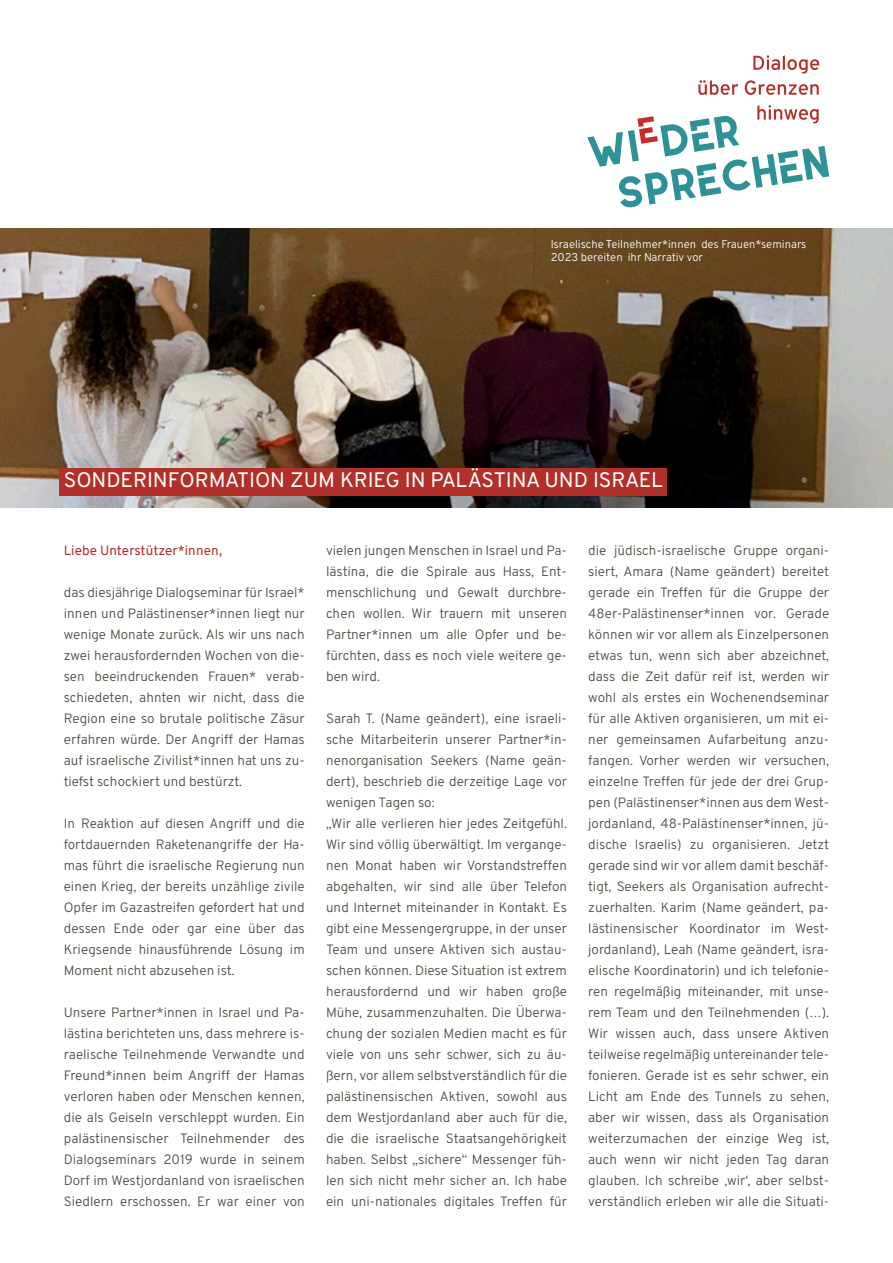
<style>
.page{position:relative;width:893px;height:1263px;background:#fff}
.page>*{position:absolute;margin:0;border:0;box-sizing:border-box;transform-origin:0 0}
.t1{font:21px "Overpass";letter-spacing:-.005em;color:#fff}
.t2{font:300 13.5px/21px "Overpass";color:#4e4a40;text-align:justify}
.t3{font:13.5px "Overpass";color:#b23029}
.t4{font:300 11.25px/13.5px "Overpass";color:#fff}
</style>
<div class="page">
<img style="left:0;top:229px;width:893px;height:278px">
<div style="left:60px;top:468px;width:607px;height:27px;background:#b23029"></div>
<svg style="left:753px;top:55px;width:66px;height:19px"></svg>
<svg style="left:698px;top:80px;width:40px;height:15px"></svg>
<svg style="left:745px;top:80px;width:74px;height:15px"></svg>
<svg style="left:587px;top:105px;width:242px;height:103px"></svg>
<p class="t4" style="left:551px;top:238px;width:257px">Israelische Teilnehmer*innen des Frauen*seminars<br>2023 bereiten ihr Narrativ vor</p>
<h1 class="t1" style="left:64px;top:469px;width:601px">SONDERINFORMATION ZUM KRIEG IN PALÄSTINA UND ISRAEL</h1>
<p class="t3" style="left:64px;top:543px;width:160px">Liebe Unterstützer*innen,</p>
<p class="t2" style="left:64px;top:583px;width:242px">das diesjährige Dialogseminar für Israel* innen und Palästinenser*innen liegt nur wenige Monate zurück. Als wir uns nach zwei herausfordernden Wochen von die&shy;sen beeindruckenden Frauen* verab&shy;schiedeten, ahnten wir nicht, dass die Region eine so brutale politische Zäsur erfahren würde. Der Angriff der Hamas auf israelische Zivilist*innen hat uns zu&shy;tiefst schockiert und bestürzt.</p>
<p class="t2" style="left:64px;top:814px;width:242px">In Reaktion auf diesen Angriff und die fortdauernden Raketenangriffe der Ha&shy;mas führt die israelische Regierung nun einen Krieg, der bereits unzählige zivile Opfer im Gazastreifen gefordert hat und dessen Ende oder gar eine über das Kriegsende hinausführende Lösung im Moment nicht abzusehen ist.</p>
<p class="t2" style="left:64px;top:1003px;width:242px">Unsere Partner*innen in Israel und Pa&shy;lästina berichteten uns, dass mehrere is&shy;raelische Teilnehmende Verwandte und Freund*innen beim Angriff der Hamas verloren haben oder Menschen kennen, die als Geiseln verschleppt wurden. Ein palästinensischer Teilnehmender des Dialogseminars 2019 wurde in seinem Dorf im Westjordanland von israelischen Siedlern erschossen. Er war einer von</p>
<p class="t2" style="left:326px;top:541px;width:242px">vielen jungen Menschen in Israel und Pa&shy;lästina, die die Spirale aus Hass, Ent&shy;menschlichung und Gewalt durchbre&shy;chen wollen. Wir trauern mit unseren Partner*innen um alle Opfer und be&shy;fürchten, dass es noch viele weitere ge&shy;ben wird.</p>
<p class="t2" style="left:326px;top:709px;width:242px;text-align:left">Sarah T. (Name geändert), eine israeli&shy;sche Mitarbeiterin unserer Partner*in&shy;nenorganisation Seekers (Name geän&shy;dert), beschrieb die derzeitige Lage vor wenigen Tagen so:<br>„Wir alle verlieren hier jedes Zeitgefühl.<br>Wir sind völlig überwältigt. Im vergange&shy;nen Monat haben wir Vorstandstreffen abgehalten, wir sind alle über Telefon und Internet miteinander in Kontakt. Es gibt eine Messengergruppe, in der unser Team und unsere Aktiven sich austau&shy;schen können. Diese Situation ist extrem herausfordernd und wir haben große Mühe, zusammenzuhalten. Die Überwa&shy;chung der sozialen Medien macht es für viele von uns sehr schwer, sich zu äu&shy;ßern, vor allem selbstverständlich für die palästinensischen Aktiven, sowohl aus dem Westjordanland aber auch für die, die die israelische Staatsangehörigkeit haben. Selbst „sichere“ Messenger füh&shy;len sich nicht mehr sicher an. Ich habe ein uni-nationales digitales Treffen für</p>
<p class="t2" style="left:588px;top:541px;width:242px">die jüdisch-israelische Gruppe organi&shy;siert, Amara (Name geändert) bereitet gerade ein Treffen für die Gruppe der 48er-Palästinenser*innen vor. Gerade können wir vor allem als Einzelpersonen etwas tun, wenn sich aber abzeichnet, dass die Zeit dafür reif ist, werden wir wohl als erstes ein Wochenendseminar für alle Aktiven organisieren, um mit ei&shy;ner gemeinsamen Aufarbeitung anzu&shy;fangen. Vorher werden wir versuchen, einzelne Treffen für jede der drei Grup&shy;pen (Palästinenser*innen aus dem West&shy;jordanland, 48-Palästinenser*innen, jü&shy;dische Israelis) zu organisieren. Jetzt gerade sind wir vor allem damit beschäf&shy;tigt, Seekers als Organisation aufrecht&shy;zuerhalten. Karim (Name geändert, pa&shy;lästinensischer Koordinator im West&shy;jordanland), Leah (Name geändert, isra&shy;elische Koordinatorin) und ich telefonie&shy;ren regelmäßig miteinander, mit unse&shy;rem Team und den Teilnehmenden (…).<br>Wir wissen auch, dass unsere Aktiven teilweise regelmäßig untereinander tele&shy;fonieren. Gerade ist es sehr schwer, ein Licht am Ende des Tunnels zu sehen, aber wir wissen, dass als Organisation weiterzumachen der einzige Weg ist, auch wenn wir nicht jeden Tag daran glauben. Ich schreibe ‚wir‘, aber selbst&shy;verständlich erleben wir alle die Situati-</p>
</div>
